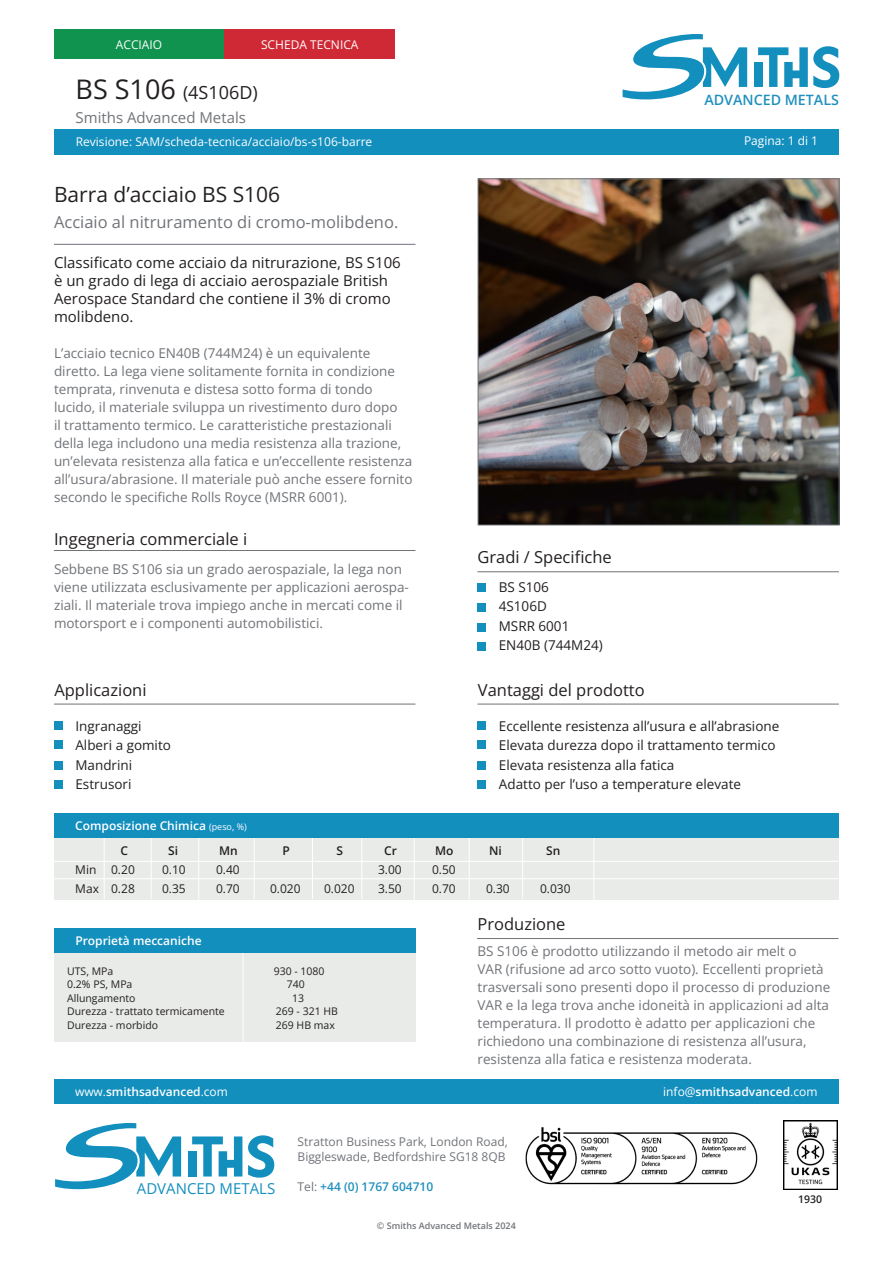
<style>
.page{position:relative;width:893px;height:1263px;background:#fff}
.page>*{position:absolute;margin:0;border:0;box-sizing:border-box;transform-origin:0 0}
.t1{font:21px "Open Sans";color:#231f20}
.t2{font:18px "Open Sans";color:#231f20}
.t3{font:16.5px "Open Sans";color:#231f20}
.t4{font:16.5px "Open Sans";color:#707378}
.t5{font:15px/18px "Open Sans";color:#231f20}
.t6{font:15px "Open Sans";color:#707378}
.t7{font:15px "Open Sans";color:#138fbe}
.t8{font:600 14.25px "Open Sans";color:#2090be}
.t9{font:13.5px/18px "Open Sans";color:#707378}
.t10{font:13.5px "Open Sans";color:#231f20}
.t11{font:12px "Open Sans";color:#fff}
.t12{font:600 12px "Open Sans";color:#fff}
.t13{font:12px "Open Sans";color:#231f20}
.t14{font:12px/15px "Open Sans";color:#707378}
.t15{font:600 12px "Open Sans";color:#2090be}
.t16{font:600 12px "Open Sans";color:#231f20}
.t17{font:10.5px "Open Sans";color:#231f20}
.t18{font:600 10.5px "Open Sans";color:#231f20}
.t19{font:600 9px "Open Sans";color:#707378}
.s1{font-size:27px}
.s2{font-weight:400;font-size:9px}
.s3{font-weight:400}
.s4{font-weight:400;color:#707378}
</style>
<div class="page">
<div style="left:54px;top:129px;width:785px;height:25px;background:#138fbe"></div>
<img style="left:480px;top:181px;width:357px;height:342px">
<div style="left:478px;top:179px;width:361px;height:346px;border:1px solid #707378"></div>
<div style="left:54px;top:130px;width:785px;height:25px;background:#138fbe"></div>
<svg style="left:623px;top:34px;width:124px;height:65px"></svg>
<div style="left:754px;top:62px;width:8px;height:25px;background:#138fbe"></div>
<svg style="left:758px;top:46px;width:81px;height:42px"></svg>
<div style="left:54px;top:721px;width:9px;height:9px;background:#138fbe"></div>
<div style="left:54px;top:741px;width:9px;height:8px;background:#138fbe"></div>
<div style="left:54px;top:761px;width:9px;height:9px;background:#138fbe"></div>
<div style="left:54px;top:780px;width:9px;height:9px;background:#138fbe"></div>
<hr style="left:54px;top:704px;width:361px;height:1px;background:#707378">
<hr style="left:477px;top:571px;width:362px;height:1px;background:#707378">
<div style="left:54px;top:29px;width:170px;height:29px;background:#10934f"></div>
<div style="left:225px;top:29px;width:170px;height:29px;background:#cf2935"></div>
<hr style="left:54px;top:244px;width:361px;height:1px;background:#707378">
<div style="left:477px;top:721px;width:9px;height:9px;background:#138fbe"></div>
<div style="left:477px;top:741px;width:9px;height:8px;background:#138fbe"></div>
<div style="left:477px;top:761px;width:9px;height:9px;background:#138fbe"></div>
<div style="left:477px;top:780px;width:9px;height:9px;background:#138fbe"></div>
<hr style="left:477px;top:704px;width:362px;height:1px;background:#707378">
<hr style="left:54px;top:550px;width:361px;height:1px;background:#707378">
<div style="left:477px;top:584px;width:9px;height:8px;background:#138fbe"></div>
<div style="left:477px;top:603px;width:9px;height:8px;background:#138fbe"></div>
<div style="left:477px;top:623px;width:9px;height:9px;background:#138fbe"></div>
<div style="left:477px;top:642px;width:9px;height:9px;background:#138fbe"></div>
<div style="left:54px;top:1079px;width:785px;height:25px;background:#138fbe"></div>
<svg style="left:55px;top:1123px;width:126px;height:66px"></svg>
<div style="left:188px;top:1151px;width:8px;height:25px;background:#138fbe"></div>
<svg style="left:192px;top:1136px;width:50px;height:40px"></svg>
<svg style="left:248px;top:1135px;width:26px;height:43px"></svg>
<img style="left:525px;top:1127px;width:233px;height:58px">
<img style="left:783px;top:1120px;width:54px;height:69px">
<div style="left:54px;top:831px;width:785px;height:68px;background:#e8ebe8"></div>
<hr style="left:54px;top:861px;width:785px;height:1px;background:#fff">
<hr style="left:54px;top:878px;width:785px;height:1px;background:#fff">
<hr style="left:104px;top:832px;width:1px;height:67px;background:#fff">
<hr style="left:151px;top:832px;width:1px;height:67px;background:#fff">
<hr style="left:198px;top:833px;width:1px;height:67px;background:#fff">
<hr style="left:254px;top:832px;width:1px;height:67px;background:#fff">
<hr style="left:312px;top:832px;width:1px;height:67px;background:#fff">
<hr style="left:361px;top:832px;width:1px;height:67px;background:#fff">
<hr style="left:414px;top:833px;width:1px;height:67px;background:#fff">
<hr style="left:469px;top:833px;width:1px;height:66px;background:#fff">
<hr style="left:522px;top:832px;width:1px;height:67px;background:#fff">
<div style="left:54px;top:946px;width:362px;height:95px;background:#e8ebe8"></div>
<hr style="left:243px;top:947px;width:1px;height:94px;background:#fff">
<div style="left:54px;top:928px;width:362px;height:25px;background:#138fbe"></div>
<hr style="left:477px;top:938px;width:361px;height:1px;background:#707378">
<hr style="left:593px;top:834px;width:1px;height:67px;background:#fff">
<div style="left:54px;top:813px;width:785px;height:25px;background:#138fbe"></div>
<p class="t11" style="left:116px;top:37px;width:48px">ACCIAIO</p>
<p class="t11" style="left:261px;top:37px;width:99px">SCHEDA TECNICA</p>
<p class="t2" style="left:76px;top:80px;width:184px"><span class="s1">BS S106</span> (4S106D)</p>
<p class="t6" style="left:76px;top:107px;width:172px">Smiths Advanced Metals</p>
<p class="t11" style="left:76px;top:133px;width:298px">Revisione: SAM/scheda-tecnica/acciaio/bs-s106-barre</p>
<p class="t11" style="left:744px;top:132px;width:76px">Pagina: 1 di 1</p>
<p class="t8" style="left:704px;top:90px;width:136px">ADVANCED METALS</p>
<p class="t11" style="left:76px;top:136px;width:261px">Rev: SMC/info_sheet/heat_treatments/jun2021</p>
<p class="t11" style="left:747px;top:135px;width:72px">Pages: 2 of 2</p>
<p class="t1" style="left:54px;top:180px;width:228px">Barra d’acciaio BS S106</p>
<p class="t4" style="left:54px;top:211px;width:346px">Acciaio al nitruramento di cromo-molibdeno.</p>
<p class="t5" style="left:54px;top:253px;width:348px">Classificato come acciaio da nitrurazione, BS S106 è un grado di lega di acciaio aerospaziale British Aerospace Standard che contiene il 3% di cromo molibdeno.</p>
<p class="t9" style="left:54px;top:344px;width:318px">L’acciaio tecnico EN40B (744M24) è un equivalente</p>
<p class="t9" style="left:54px;top:362px;width:360px">diretto. La lega viene solitamente fornita in condizione temprata, rinvenuta e distesa sotto forma di tondo lucido, il materiale sviluppa un rivestimento duro dopo<br>il trattamento termico. Le caratteristiche prestazionali della lega includono una media resistenza alla trazione, un’elevata resistenza alla fatica e un’eccellente resistenza all’usura/abrasione. Il materiale può anche essere fornito secondo le specifiche Rolls Royce (MSRR 6001).</p>
<p class="t3" style="left:54px;top:528px;width:195px">Ingegneria commerciale i</p>
<p class="t9" style="left:54px;top:560px;width:356px">Sebbene BS S106 sia un grado aerospaziale, la lega non viene utilizzata esclusivamente per applicazioni aerospa&shy;ziali. Il materiale trova impiego anche in mercati come il motorsport e i componenti automobilistici.</p>
<p class="t3" style="left:54px;top:678px;width:94px">Applicazioni</p>
<p class="t10" style="left:75px;top:716px;width:68px">Ingranaggi</p>
<p class="t10" style="left:75px;top:736px;width:97px">Alberi a gomito</p>
<p class="t10" style="left:75px;top:755px;width:58px">Mandrini</p>
<p class="t10" style="left:75px;top:775px;width:58px">Estrusori</p>
<p class="t12" style="left:75px;top:818px;width:173px">Composizione Chimica <span class="s2">(peso, %)</span></p>
<p class="t3" style="left:477px;top:546px;width:136px">Gradi / Specifiche</p>
<p class="t10" style="left:499px;top:578px;width:52px">BS S106</p>
<p class="t10" style="left:499px;top:597px;width:50px">4S106D</p>
<p class="t10" style="left:499px;top:617px;width:72px">MSRR 6001</p>
<p class="t10" style="left:499px;top:636px;width:106px">EN40B (744M24)</p>
<p class="t3" style="left:478px;top:678px;width:168px">Vantaggi del prodotto</p>
<p class="t10" style="left:499px;top:716px;width:282px">Eccellente resistenza all’usura e all’abrasione</p>
<p class="t10" style="left:499px;top:736px;width:278px">Elevata durezza dopo il trattamento termico</p>
<p class="t10" style="left:499px;top:755px;width:177px">Elevata resistenza alla fatica</p>
<p class="t10" style="left:499px;top:775px;width:244px">Adatto per l’uso a temperature elevate</p>
<p class="t16" style="left:120px;top:842px;width:9px">C</p>
<p class="t16" style="left:168px;top:842px;width:11px">Si</p>
<p class="t16" style="left:219px;top:842px;width:20px">Mn</p>
<p class="t16" style="left:282px;top:842px;width:9px">P</p>
<p class="t16" style="left:336px;top:842px;width:8px">S</p>
<p class="t16" style="left:384px;top:842px;width:14px">Cr</p>
<p class="t16" style="left:435px;top:842px;width:20px">Mo</p>
<p class="t16" style="left:489px;top:842px;width:14px">Ni</p>
<p class="t16" style="left:546px;top:842px;width:16px">Sn</p>
<p class="t13" style="left:75px;top:861px;width:61px">Min 0.20</p>
<p class="t13" style="left:162px;top:861px;width:25px">0.10</p>
<p class="t13" style="left:216px;top:861px;width:25px">0.40</p>
<p class="t13" style="left:378px;top:861px;width:25px">3.00</p>
<p class="t13" style="left:432px;top:861px;width:25px">0.50</p>
<p class="t13" style="left:75px;top:881px;width:61px">Max 0.28</p>
<p class="t13" style="left:162px;top:881px;width:25px">0.35</p>
<p class="t13" style="left:216px;top:881px;width:25px">0.70</p>
<p class="t13" style="left:270px;top:881px;width:32px">0.020</p>
<p class="t13" style="left:324px;top:881px;width:32px">0.020</p>
<p class="t13" style="left:378px;top:881px;width:25px">3.50</p>
<p class="t13" style="left:432px;top:881px;width:25px">0.70</p>
<p class="t13" style="left:486px;top:881px;width:25px">0.30</p>
<p class="t13" style="left:540px;top:881px;width:32px">0.030</p>
<p class="t12" style="left:75px;top:932px;width:128px">Proprietà meccaniche</p>
<p class="t17" style="left:67px;top:964px;width:48px">UTS, MPa</p>
<p class="t17" style="left:274px;top:964px;width:52px">930 - 1080</p>
<p class="t17" style="left:67px;top:977px;width:67px">0.2% PS, MPa</p>
<p class="t17" style="left:287px;top:977px;width:20px">740</p>
<p class="t17" style="left:67px;top:991px;width:70px">Allungamento</p>
<p class="t17" style="left:292px;top:991px;width:14px">13</p>
<p class="t17" style="left:67px;top:1004px;width:159px">Durezza - trattato termicamente</p>
<p class="t17" style="left:276px;top:1004px;width:64px">269 - 321 HB</p>
<p class="t17" style="left:67px;top:1018px;width:92px">Durezza - morbido</p>
<p class="t17" style="left:276px;top:1018px;width:61px">269 HB max</p>
<p class="t3" style="left:477px;top:913px;width:90px">Produzione</p>
<p class="t9" style="left:477px;top:941px;width:354px">BS S106 è prodotto utilizzando il metodo air melt o<br>VAR (rifusione ad arco sotto vuoto). Eccellenti proprietà trasversali sono presenti dopo il processo di produzione VAR e la lega trova anche idoneità in applicazioni ad alta temperatura. Il prodotto è adatto per applicazioni che richiedono una combinazione di resistenza all’usura, resistenza alla fatica e resistenza moderata.</p>
<p class="t12" style="left:75px;top:1083px;width:154px"><span class="s3">www.</span>smithsadvanced<span class="s3">.com</span></p>
<p class="t12" style="left:663px;top:1084px;width:156px"><span class="s3">info@</span>smithsadvanced<span class="s3">.com</span></p>
<p class="t7" style="left:137px;top:1178px;width:140px">ADVANCED METALS</p>
<p class="t14" style="left:298px;top:1134px;width:212px">Stratton Business Park, London Road,<br>Biggleswade, Bedfordshire SG18 8QB</p>
<p class="t15" style="left:298px;top:1178px;width:137px"><span class="s4">Tel:</span> +44 (0) 1767 604710</p>
<p class="t19" style="left:377px;top:1219px;width:140px">© Smiths Advanced Metals 2024</p>
<p class="t18" style="left:798px;top:1192px;width:26px">1930</p>
</div>
